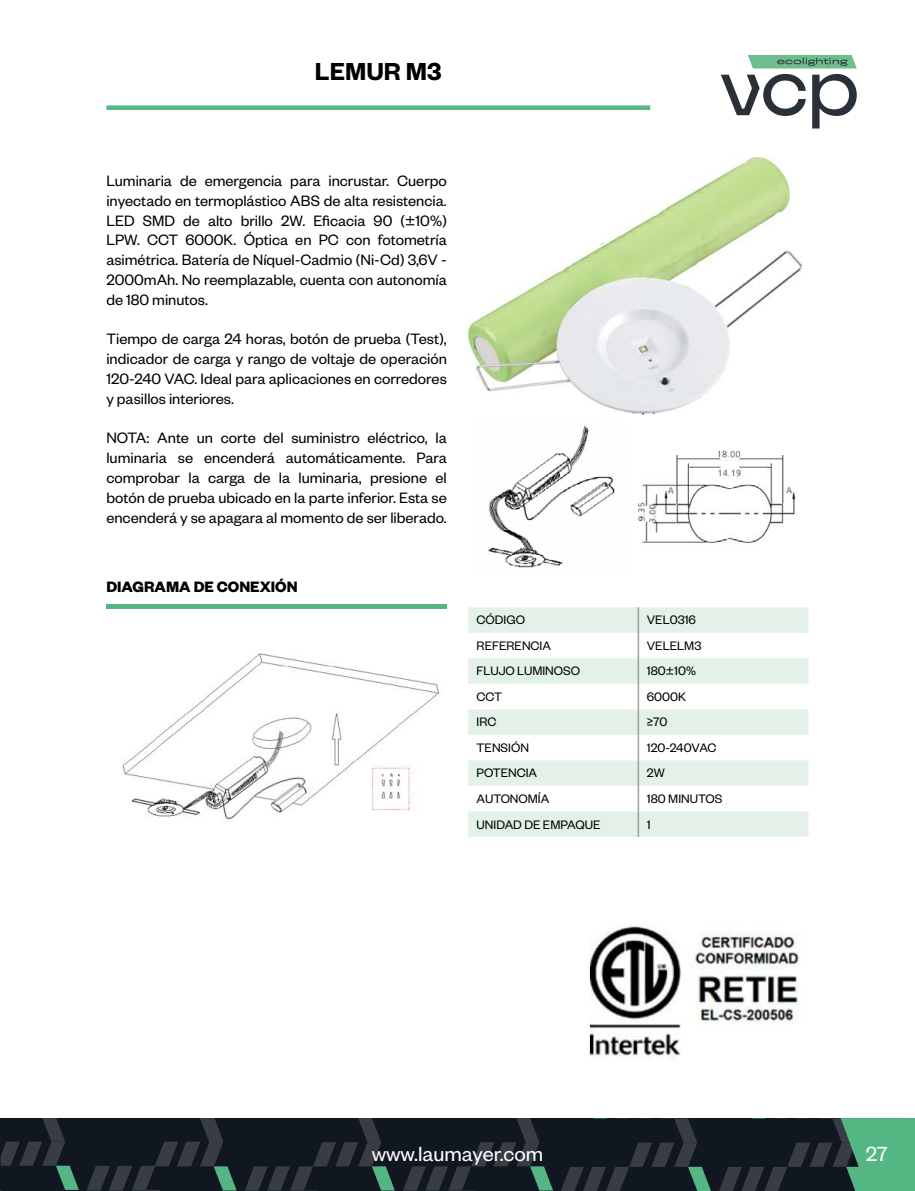
<style>
.page{position:relative;width:915px;height:1191px;background:#fff}
.page>*{position:absolute;margin:0;border:0;box-sizing:border-box;transform-origin:0 0}
.t1{font:600 27px "Founders Grotesk";color:#000}
.t2{font:22.5px "Founders Grotesk";color:#fff}
.t3{font:16.5px/19.8px "Founders Grotesk";color:#000;text-align:justify}
.t4{font:700 16.5px "Founders Grotesk";color:#000}
.t5{font:13.5px "Founders Grotesk";color:#000}
</style>
<div class="page">
<svg style="left:748px;top:55px;width:108px;height:13px"></svg>
<svg style="left:812px;top:74px;width:44px;height:54px"></svg>
<svg style="left:721px;top:74px;width:84px;height:42px"></svg>
<div style="left:0;top:1118px;width:914px;height:73px;background:#101720"></div>
<svg style="left:561px;top:1118px;width:149px;height:73px"></svg>
<svg style="left:403px;top:1118px;width:150px;height:73px"></svg>
<svg style="left:245px;top:1118px;width:150px;height:73px"></svg>
<svg style="left:87px;top:1118px;width:149px;height:73px"></svg>
<svg style="left:1px;top:1118px;width:78px;height:73px"></svg>
<svg style="left:719px;top:1118px;width:195px;height:73px"></svg>
<div style="left:106px;top:105px;width:544px;height:5px;background:#54b683"></div>
<img style="left:589px;top:926px;width:211px;height:131px">
<img style="left:468px;top:157px;width:334px;height:258px">
<hr style="left:106px;top:604px;width:340px;height:4px;background:#54b683">
<svg style="left:468px;top:607px;width:340px;height:230px;fill:#e4f1e8"></svg>
<hr style="left:637px;top:607px;width:2px;height:26px;background:#9d9d9c">
<hr style="left:637px;top:633px;width:2px;height:25px;background:#9d9d9c">
<hr style="left:637px;top:658px;width:2px;height:26px;background:#9d9d9c">
<hr style="left:637px;top:684px;width:2px;height:25px;background:#9d9d9c">
<hr style="left:637px;top:709px;width:2px;height:26px;background:#9d9d9c">
<hr style="left:637px;top:735px;width:2px;height:25px;background:#9d9d9c">
<hr style="left:637px;top:760px;width:2px;height:26px;background:#9d9d9c">
<hr style="left:637px;top:786px;width:2px;height:25px;background:#9d9d9c">
<hr style="left:637px;top:811px;width:2px;height:26px;background:#9d9d9c">
<img style="left:122px;top:653px;width:317px;height:167px">
<img style="left:487px;top:426px;width:128px;height:142px">
<img style="left:638px;top:450px;width:158px;height:93px">
<h1 class="t1" style="left:315px;top:54px;width:128px">LEMUR M3</h1>
<p class="t3" style="left:106px;top:170px;width:342px">Luminaria de emergencia para incrustar. Cuerpo inyectado en termoplástico ABS de alta resistencia.<br>LED SMD de alto brillo 2W. Eficacia 90 (±10%)<br>LPW. CCT 6000K. Óptica en PC con fotometría asimétrica. Batería de Níquel-Cadmio (Ni-Cd) 3,6V - 2000mAh. No reemplazable, cuenta con autonomía de 180 minutos.</p>
<p class="t3" style="left:106px;top:328px;width:342px">Tiempo de carga 24 horas, botón de prueba (Test), indicador de carga y rango de voltaje de operación 120-240 VAC. Ideal para aplicaciones en corredores y pasillos interiores.</p>
<p class="t3" style="left:106px;top:427px;width:342px">NOTA: Ante un corte del suministro eléctrico, la luminaria se encenderá automáticamente. Para comprobar la carga de la luminaria, presione el botón de prueba ubicado en la parte inferior. Esta se encenderá y se apagara al momento de ser liberado.</p>
<p class="t4" style="left:106px;top:576px;width:193px">DIAGRAMA DE CONEXIÓN</p>
<p class="t5" style="left:476px;top:612px;width:50px">CÓDIGO</p>
<p class="t5" style="left:646px;top:612px;width:51px">VEL0316</p>
<p class="t5" style="left:476px;top:637px;width:76px">REFERENCIA</p>
<p class="t5" style="left:646px;top:637px;width:56px">VELELM3</p>
<p class="t5" style="left:476px;top:663px;width:105px">FLUJO LUMINOSO</p>
<p class="t5" style="left:646px;top:663px;width:51px">180±10%</p>
<p class="t5" style="left:476px;top:688px;width:27px">CCT</p>
<p class="t5" style="left:646px;top:688px;width:41px">6000K</p>
<p class="t5" style="left:476px;top:714px;width:21px">IRC</p>
<p class="t5" style="left:646px;top:714px;width:22px">≥70</p>
<p class="t5" style="left:476px;top:739px;width:54px">TENSIÓN</p>
<p class="t5" style="left:646px;top:739px;width:71px">120-240VAC</p>
<p class="t5" style="left:476px;top:765px;width:62px">POTENCIA</p>
<p class="t5" style="left:646px;top:765px;width:19px">2W</p>
<p class="t5" style="left:476px;top:790px;width:74px">AUTONOMÍA</p>
<p class="t5" style="left:646px;top:790px;width:77px">180 MINUTOS</p>
<p class="t5" style="left:476px;top:816px;width:125px">UNIDAD DE EMPAQUE</p>
<p class="t5" style="left:646px;top:816px;width:5px">1</p>
<h2 class="t2" style="left:371px;top:1140px;width:173px">www.laumayer.com</h2>
<h2 class="t2" style="left:865px;top:1140px;width:23px">27</h2>
</div>
